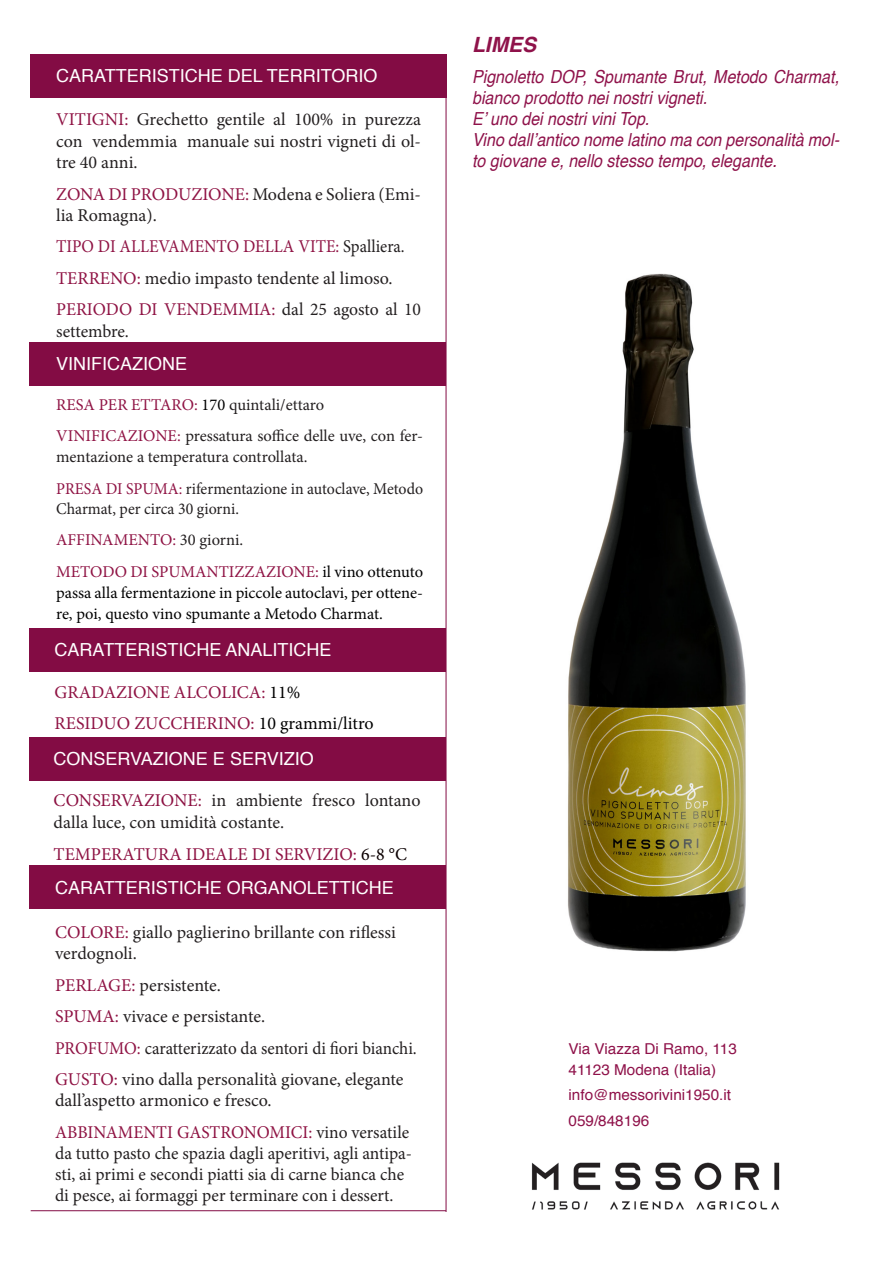
<style>
.page{position:relative;width:893px;height:1263px;background:#fff}
.page>*{position:absolute;margin:0;border:0;box-sizing:border-box;transform-origin:0 0}
.t1{font:italic 700 21px "Helvetica";color:#8f124a}
.t2{font:18px/21.6px "Minion Pro";color:#231f20}
.t3{font:italic 18px/21px "Helvetica";color:#8f124a;scale:.89 1}
.t4{font:18px "Helvetica";color:#fff}
.t5{font:18px "Minion Pro";color:#8f1344}
.t6{font:18px "Minion Pro";color:#231f20;scale:.95 1}
.t7{font:18px "Minion Pro";color:#8f1344;scale:.93 1}
.t8{font:18px "Minion Pro";color:#8e1243}
.t9{font:16.5px/21px "Minion Pro";letter-spacing:-.005em;color:#000001;text-align:justify}
.t10{font:16.5px/21px "Minion Pro";color:#231f20}
.t11{font:16.5px/19.8px "Minion Pro";color:#231f20;scale:.96 1}
.t12{font:16.5px "Minion Pro";color:#8f1344}
.t13{font:15px "Helvetica";color:#8f124a}
.s1{color:#8f1344}
.s2{color:#231f20}
.s3{color:#000001}
.s4{color:#8c1142}
.s5{color:#0b0002}
.s6{color:#8e1242}
</style>
<div class="page">
<div style="left:29px;top:342px;width:417px;height:43px;background:#830c44"></div>
<div style="left:29px;top:866px;width:417px;height:43px;background:#830c44"></div>
<div style="left:30px;top:54px;width:417px;height:43px;background:#830c44"></div>
<div style="left:29px;top:628px;width:417px;height:43px;background:#830c44"></div>
<div style="left:29px;top:737px;width:417px;height:44px;background:#830c44"></div>
<img style="left:568px;top:273px;width:178px;height:679px">
<hr style="left:446px;top:54px;width:1px;height:1158px;background:#830c44">
<hr style="left:31px;top:1210px;width:415px;height:1px;background:#830c44">
<img style="left:531px;top:1162px;width:249px;height:48px">
<p class="t4" style="left:56px;top:62px;width:323px">CARATTERISTICHE DEL TERRITORIO</p>
<p class="t2" style="left:56px;top:108px;width:366px;text-align:justify"><span class="s1">VITIGNI:</span> Grechetto gentile al 100% in purezza con vendemmia manuale sui nostri vigneti di ol&shy;tre 40 anni.</p>
<p class="t2" style="left:56px;top:183px;width:366px;line-height:21px"><span class="s1">ZONA DI PRODUZIONE:</span> Modena e Soliera (Emi&shy;lia Romagna).</p>
<p class="t7" style="left:56px;top:234px;width:376px">TIPO DI ALLEVAMENTO DELLA VITE: <span class="s2">Spalliera.</span></p>
<p class="t2" style="left:56px;top:267px;width:338px"><span class="s1">TERRENO:</span> medio impasto tendente al limoso.</p>
<p class="t2" style="left:56px;top:299px;width:366px"><span class="s1">PERIODO DI VENDEMMIA:</span> dal 25 agosto al 10 settembre.</p>
<p class="t4" style="left:56px;top:350px;width:133px">VINIFICAZIONE</p>
<p class="t10" style="left:56px;top:394px;width:270px"><span class="s1">RESA PER ETTARO:</span> <span class="s3">170</span> quintali/ettaro</p>
<p class="t10" style="left:56px;top:426px;width:368px"><span class="s1">VINIFICAZIONE:</span> pressatura soffice delle uve, con fer&shy;mentazione a temperatura controllata.</p>
<p class="t11" style="left:56px;top:479px;width:384px"><span class="s1">PRESA DI SPUMA:</span> rifermentazione in autoclave, Metodo<br>Charmat, per circa 30 giorni.</p>
<p class="t12" style="left:56px;top:529px;width:189px">AFFINAMENTO: <span class="s2">30 giorni.</span></p>
<p class="t9" style="left:56px;top:561px;width:368px"><span class="s1">METODO DI SPUMANTIZZAZIONE:</span> il vino ottenuto passa alla fermentazione in piccole autoclavi, per ottene&shy;re, poi, questo vino spumante a Metodo Charmat.</p>
<p class="t4" style="left:55px;top:636px;width:278px">CARATTERISTICHE ANALITICHE</p>
<p class="t5" style="left:55px;top:680px;width:247px">GRADAZIONE ALCOLICA: <span class="s3">11%</span></p>
<p class="t5" style="left:55px;top:711px;width:320px">RESIDUO ZUCCHERINO: <span class="s3">10 grammi/litro</span></p>
<p class="t4" style="left:54px;top:745px;width:262px">CONSERVAZIONE E SERVIZIO</p>
<p class="t2" style="left:54px;top:790px;width:368px"><span class="s4">CONSERVAZIONE:</span> in ambiente fresco lontano dalla luce, con umidità costante.</p>
<p class="t8" style="left:54px;top:842px;width:355px">TEMPERATURA IDEALE DI SERVIZIO: <span class="s5">6-8 °C</span></p>
<p class="t4" style="left:55px;top:874px;width:340px">CARATTERISTICHE ORGANOLETTICHE</p>
<p class="t2" style="left:55px;top:921px;width:342px"><span class="s1">COLORE:</span> giallo paglierino brillante con riflessi verdognoli.</p>
<p class="t2" style="left:55px;top:974px;width:167px"><span class="s1">PERLAGE:</span> persistente.</p>
<p class="t2" style="left:55px;top:1006px;width:212px"><span class="s1">SPUMA:</span> vivace e persistante.</p>
<p class="t6" style="left:55px;top:1036px;width:382px"><span class="s1">PROFUMO:</span> caratterizzato da sentori di fiori bianchi.</p>
<p class="t2" style="left:55px;top:1069px;width:350px;line-height:21px"><span class="s1">GUSTO:</span> vino dalla personalità giovane, elegante dall’aspetto armonico e fresco.</p>
<p class="t2" style="left:55px;top:1121px;width:359px;line-height:21px"><span class="s6">ABBINAMENTI GASTRONOMICI:</span> vino versatile da tutto pasto che spazia dagli aperitivi, agli antipa&shy;sti, ai primi e secondi piatti sia di carne bianca che di pesce, ai formaggi per terminare con i dessert.</p>
<p class="t1" style="left:472px;top:27px;width:66px">LIMES</p>
<p class="t3" style="left:472px;top:67px;width:414px">Pignoletto DOP, Spumante Brut, Metodo Charmat, bianco prodotto nei nostri vigneti.</p>
<p class="t3" style="left:472px;top:109px;width:201px">E’ uno dei nostri vini Top.</p>
<p class="t3" style="left:472px;top:130px;width:414px">Vino dall’antico nome latino ma con personalità mol&shy;to giovane e, nello stesso tempo, elegante.</p>
<p class="t13" style="left:568px;top:1037px;width:170px">Via Viazza Di Ramo, 113</p>
<p class="t13" style="left:568px;top:1058px;width:149px">41123 Modena (Italia)</p>
<p class="t13" style="left:568px;top:1083px;width:164px">info@messorivini1950.it</p>
<p class="t13" style="left:568px;top:1109px;width:82px">059/848196</p>
</div>
